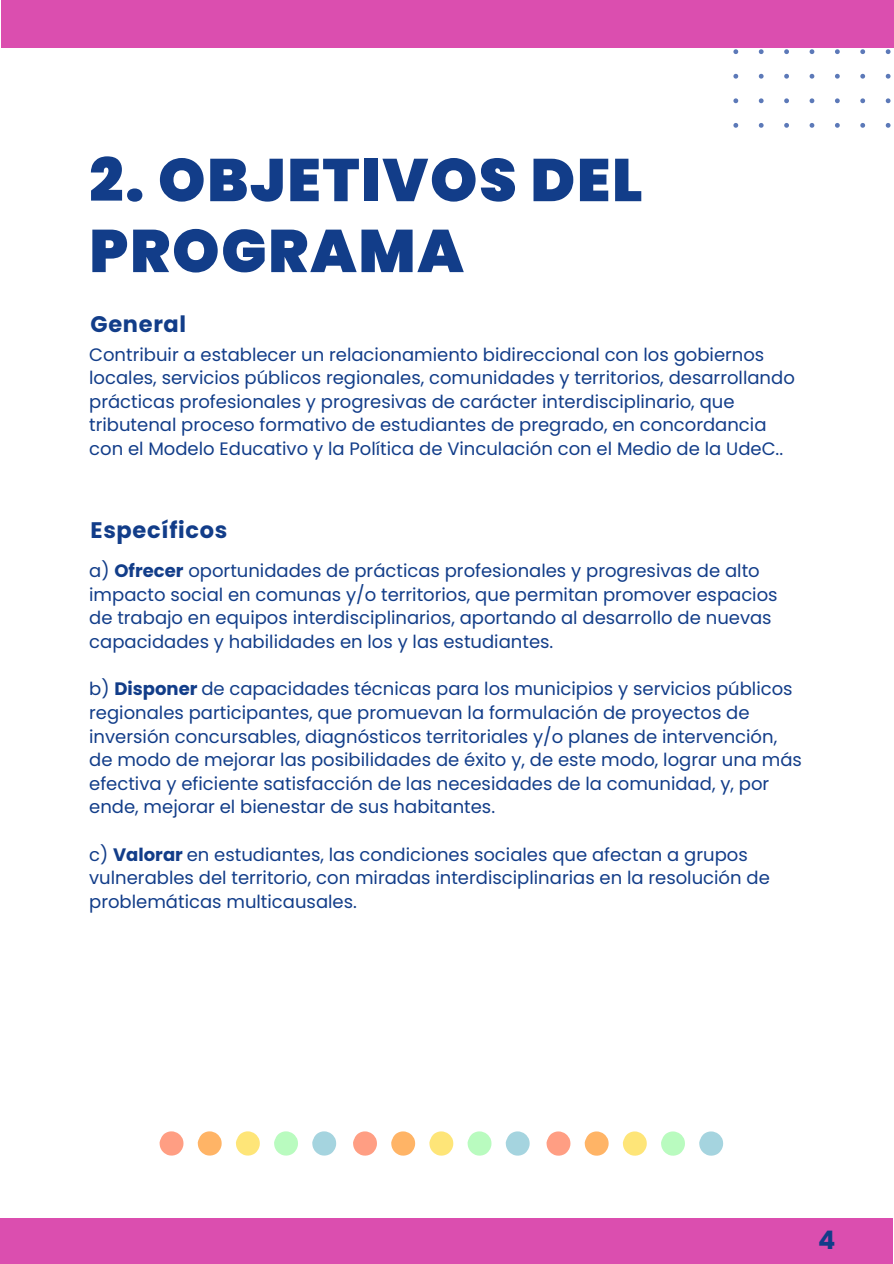
<style>
.page{position:relative;width:894px;height:1264px;background:#fff}
.page>*{position:absolute;margin:0;border:0;box-sizing:border-box;transform-origin:0 0}
.t1{font:900 60px/70.8px "Poppins";letter-spacing:.03em;color:#123d89}
.t2{font:700 25.5px "Poppins";color:#123d89}
.t3{font:700 22.5px "Poppins";letter-spacing:.03em;color:#123d89}
.t4{font:18px/23.7px "Poppins";color:#123d89}
.s1{font-weight:700}
</style>
<div class="page">
<svg style="left:733px;top:49px;width:158px;height:79px"></svg>
<div style="left:0;top:1218px;width:893px;height:45px;background:#db4eaf"></div>
<div style="left:1px;top:0;width:892px;height:48px;background:#db4eaf"></div>
<svg style="left:159px;top:1131px;width:24px;height:24px"></svg>
<svg style="left:197px;top:1131px;width:25px;height:24px"></svg>
<svg style="left:236px;top:1131px;width:24px;height:24px"></svg>
<svg style="left:312px;top:1131px;width:24px;height:24px"></svg>
<svg style="left:274px;top:1131px;width:24px;height:24px"></svg>
<svg style="left:353px;top:1131px;width:24px;height:24px"></svg>
<svg style="left:391px;top:1131px;width:24px;height:24px"></svg>
<svg style="left:429px;top:1131px;width:24px;height:24px"></svg>
<svg style="left:505px;top:1131px;width:24px;height:24px"></svg>
<svg style="left:467px;top:1131px;width:24px;height:24px"></svg>
<svg style="left:546px;top:1131px;width:24px;height:25px"></svg>
<svg style="left:584px;top:1131px;width:24px;height:25px"></svg>
<svg style="left:622px;top:1131px;width:24px;height:25px"></svg>
<svg style="left:699px;top:1131px;width:24px;height:25px"></svg>
<svg style="left:661px;top:1131px;width:23px;height:25px"></svg>
<p class="t1" style="left:89px;top:145px;width:554px">2. OBJETIVOS DEL<br>PROGRAMA</p>
<p class="t3" style="left:90px;top:308px;width:97px">General</p>
<h1 class="t4" style="left:89px;top:342px;width:707px">Contribuir a establecer un relacionamiento bidireccional con los gobiernos locales, servicios públicos regionales, comunidades y territorios, desarrollando prácticas profesionales y progresivas de carácter interdisciplinario, que tributenal proceso formativo de estudiantes de pregrado, en concordancia con el Modelo Educativo y la Política de Vinculación con el Medio de la UdeC..</h1>
<h2 class="t3" style="left:90px;top:514px;width:138px">Específicos</h2>
<p class="t4" style="left:89px;top:559px;width:689px">a) <span class="s1">Ofrecer</span> oportunidades de prácticas profesionales y progresivas de alto impacto social en comunas y/o territorios, que permitan promover espacios de trabajo en equipos interdisciplinarios, aportando al desarrollo de nuevas capacidades y habilidades en los y las estudiantes.</p>
<h2 class="t4" style="left:89px;top:677px;width:714px">b) <span class="s1">Disponer</span> de capacidades técnicas para los municipios y servicios públicos regionales participantes, que promuevan la formulación de proyectos de inversión concursables, diagnósticos territoriales y/o planes de intervención, de modo de mejorar las posibilidades de éxito y, de este modo, lograr una más efectiva y eficiente satisfacción de las necesidades de la comunidad, y, por ende, mejorar el bienestar de sus habitantes.</h2>
<p class="t4" style="left:89px;top:842px;width:682px">c) <span class="s1">Valorar</span> en estudiantes, las condiciones sociales que afectan a grupos vulnerables del territorio, con miradas interdisciplinarias en la resolución de problemáticas multicausales.</p>
<p class="t2" style="left:817px;top:1222px;width:19px">4</p>
</div>
